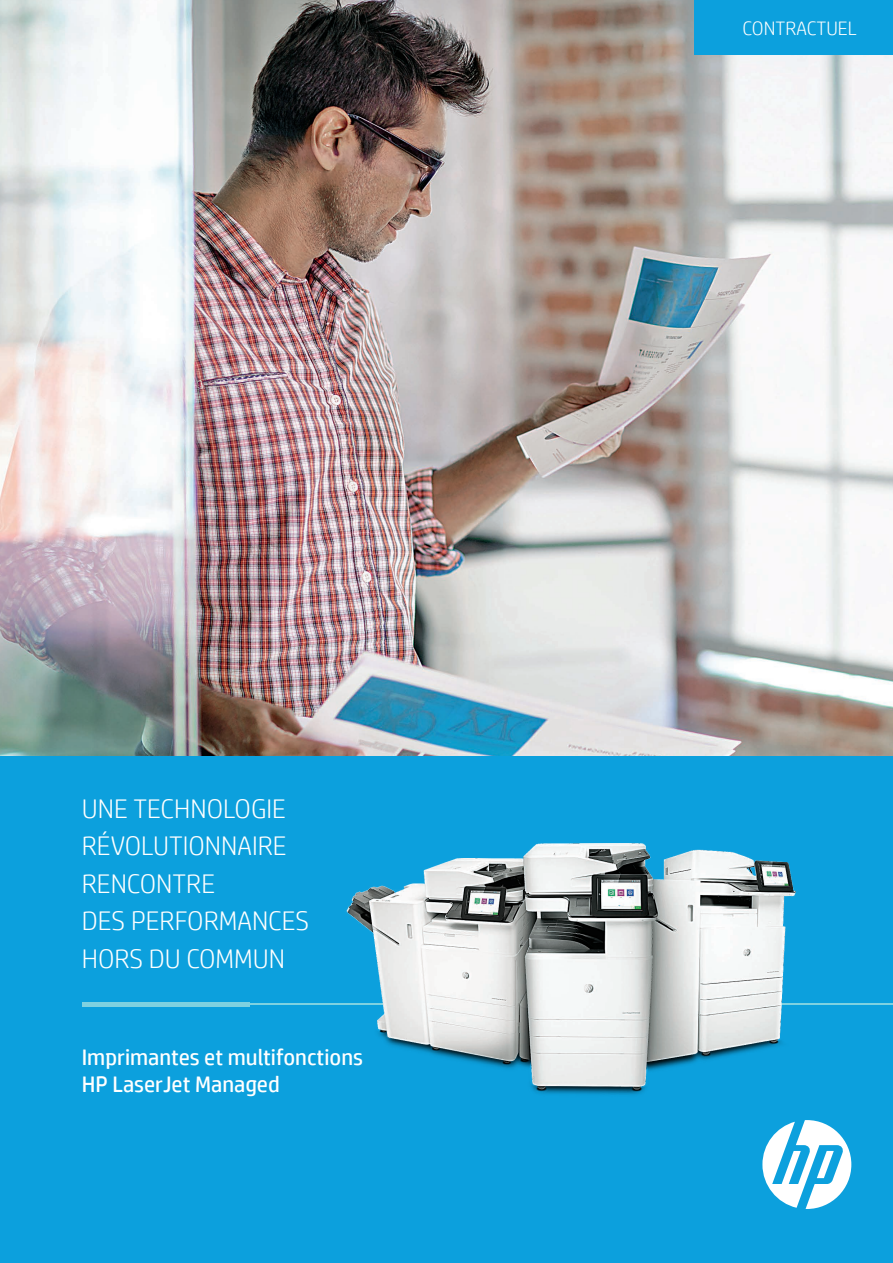
<style>
.page{position:relative;width:893px;height:1263px;background:#fff}
.page>*{position:absolute;margin:0;border:0;box-sizing:border-box;transform-origin:0 0}
.t1{font:300 27px/37.5px "HP Simplified";color:#fff}
.t2{font:22.5px/27px "HP Simplified";color:#fff}
.t3{font:300 19.5px "HP Simplified";color:#fff}
</style>
<div class="page">
<div style="left:0;top:749px;width:893px;height:514px;background:#0ca0dd"></div>
<img style="left:0;top:0;width:893px;height:755px">
<svg style="left:762px;top:1120px;width:89px;height:89px"></svg>
<hr style="left:82px;top:1003px;width:168px;height:4px;background:#7fd1e0">
<hr style="left:167px;top:1003px;width:726px;height:1px;background:#7fd1e0">
<img style="left:323px;top:843px;width:492px;height:252px">
<div style="left:694px;top:0;width:199px;height:54px;background:#0ca0dd"></div>
<p class="t1" style="left:82px;top:789px;width:229px">UNE TECHNOLOGIE<br>RÉVOLUTIONNAIRE<br>RENCONTRE<br>DES PERFORMANCES<br>HORS DU COMMUN</p>
<p class="t2" style="left:82px;top:1043px;width:283px">Imprimantes et multifonctions<br>HP LaserJet Managed</p>
<p class="t3" style="left:742px;top:15px;width:116px">CONTRACTUEL</p>
</div>
